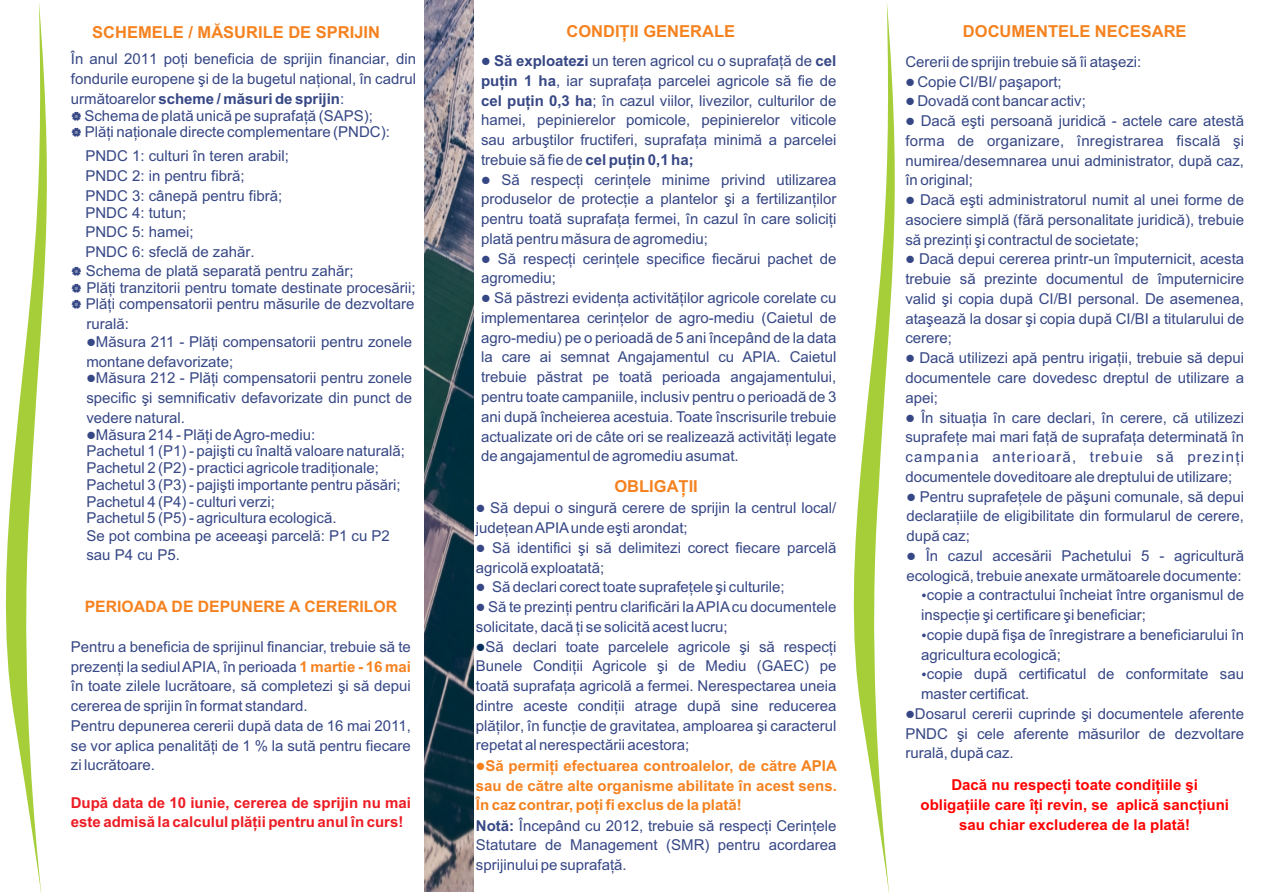
<style>
.page{position:relative;width:1263px;height:893px;background:#fff}
.page>*{position:absolute;margin:0;border:0;box-sizing:border-box;transform-origin:0 0}
.t1{font:700 16.5px "Arial";color:#f5821f}
.t2{font:700 15.75px "Arial";color:#f5821f}
.t3{font:15px/19.8px "Arial";color:#364785;text-align:justify}
.t4{font:700 15px/19.8px "Arial";color:#f5821f;text-align:justify}
.t5{font:700 15px/19.8px "Arial";color:#f00;text-align:center}
.t6{font:700 15px/19.8px "Arial";color:#ed1c24}
.t7{font:12.75px "Wingdings";color:#08305e}
.s1{font-weight:700}
.s2{font-weight:700;color:#f5821f}
</style>
<div class="page">
<svg style="left:5px;top:2px;width:42px;height:891px"></svg>
<svg style="left:853px;top:2px;width:42px;height:891px"></svg>
<img style="left:425px;top:0;width:48px;height:892px">
<p class="t1" style="left:92px;top:26px;width:289px">SCHEMELE / MĂSURILE DE SPRIJIN</p>
<p class="t1" style="left:566px;top:25px;width:170px">CONDIŢII GENERALE</p>
<p class="t3" style="left:481px;top:52px;width:357px">● <span class="s1">Să exploatezi</span> un teren agricol cu o suprafaţă de <span class="s1">cel puţin 1 ha</span>, iar suprafaţa parcelei agricole să fie de <span class="s1">cel puţin 0,3 ha</span>; în cazul viilor, livezilor, culturilor de hamei, pepinierelor pomicole, pepinierelor viticole sau arbuştilor fructiferi, suprafaţa minimă a parcelei trebuie să fie de <span class="s1">cel puţin 0,1 ha;</span></p>
<p class="t3" style="left:481px;top:171px;width:357px">● Să respecţi cerinţele minime privind utilizarea produselor de protecţie a plantelor şi a fertilizanţilor pentru toată suprafaţa fermei, în cazul în care soliciţi plată pentru măsura de agromediu;</p>
<p class="t3" style="left:481px;top:250px;width:357px">● Să respecţi cerinţele specifice fiecărui pachet de agromediu;</p>
<p class="t3" style="left:481px;top:289px;width:357px">● Să păstrezi evidenţa activităţilor agricole corelate cu implementarea cerinţelor de agro-mediu (Caietul de agro-mediu) pe o perioadă de 5 ani începând de la data la care ai semnat Angajamentul cu APIA. Caietul trebuie păstrat pe toată perioada angajamentului, pentru toate campaniile, inclusiv pentru o perioadă de 3 ani după încheierea acestuia. Toate înscrisurile trebuie actualizate ori de câte ori se realizează activităţi legate de angajamentul de agromediu asumat.</p>
<p class="t3" style="left:476px;top:499px;width:362px">● Să depui o singură cerere de sprijin la centrul local/ judeţean APIAunde eşti arondat;</p>
<p class="t3" style="left:476px;top:539px;width:362px">● Să identifici şi să delimitezi corect fiecare parcelă agricolă exploatată;</p>
<p class="t3" style="left:476px;top:579px;width:310px">● Să declari corect toate suprafeţele şi culturile;</p>
<p class="t3" style="left:476px;top:598px;width:362px">● Să te prezinţi pentru clarificări la APIAcu documentele solicitate, dacă ţi se solicită acest lucru;</p>
<p class="t3" style="left:476px;top:638px;width:362px;text-indent:10px">Să declari toate parcelele agricole şi să respecţi Bunele Condiţii Agricole şi de Mediu (GAEC) pe toată suprafaţa agricolă a fermei. Nerespectarea uneia dintre aceste condiţii atrage după sine reducerea plăţilor, în funcţie de gravitatea, amploarea şi caracterul repetat al nerespectării acestora;</p>
<p class="t3" style="left:71px;top:51px;width:347px">În anul 2011 poţi beneficia de sprijin financiar, din fondurile europene şi de la bugetul naţional, în cadrul următoarelor <span class="s1">scheme / măsuri de sprijin</span>:</p>
<p class="t3" style="left:84px;top:108px;width:307px;line-height:16.8px">Schema de plată unică pe suprafaţă (SAPS);<br>Plăţi naţionale directe complementare (PNDC):</p>
<p class="t3" style="left:85px;top:147px;width:205px;text-align:left">PNDC 1: culturi în teren arabil;<br>PNDC 2: in pentru fibră;<br>PNDC 3: cânepă pentru fibră;</p>
<p class="t3" style="left:85px;top:204px;width:270px;line-height:19.4px;text-align:left">PNDC 4: tutun;<br>PNDC 5: hamei;<br>PNDC 6: sfeclă de zahăr.<br>Schema de plată separată pentru zahăr;</p>
<p class="t3" style="left:86px;top:280px;width:331px;line-height:16.8px">Plăţi tranzitorii pentru tomate destinate procesării;<br>Plăţi compensatorii pentru măsurile de dezvoltare</p>
<p class="t3" style="left:86px;top:315px;width:44px">rurală:</p>
<p class="t3" style="left:86px;top:333px;width:327px">●Măsura 211 - Plăţi compensatorii pentru zonele montane defavorizate;</p>
<p class="t3" style="left:86px;top:369px;width:327px">●Măsura 212 - Plăţi compensatorii pentru zonele specific şi semnificativ defavorizate din punct de vedere natural.</p>
<p class="t3" style="left:86px;top:427px;width:320px;line-height:16.8px;text-align:left">●Măsura 214 - Plăţi deAgro-mediu:<br>Pachetul 1 (P1) - pajişti cu înaltă valoare naturală; Pachetul 2 (P2) - practici agricole tradiţionale; Pachetul 3 (P3) - pajişti importante pentru păsări; Pachetul 4 (P4) - culturi verzi;<br>Pachetul 5 (P5) - agricultura ecologică.<br>Se pot combina pe aceeaşi parcelă: P1 cu P2</p>
<p class="t3" style="left:86px;top:546px;width:95px">sau P4 cu P5.</p>
<p class="t1" style="left:614px;top:480px;width:85px">OBLIGAŢII</p>
<p class="t2" style="left:85px;top:601px;width:314px">PERIOADA DE DEPUNERE A CERERILOR</p>
<p class="t3" style="left:71px;top:638px;width:342px">Pentru a beneficia de sprijinul financiar, trebuie să te</p>
<p class="t3" style="left:71px;top:678px;width:342px;text-align:left">în toate zilele lucrătoare, să completezi şi să depui cererea de sprijin în format standard.<br>Pentru depunerea cererii după data de 16 mai 2011, se vor aplica penalităţi de 1 % la sută pentru fiecare zi lucrătoare.</p>
<p class="t6" style="left:71px;top:794px;width:342px">După data de 10 iunie, cererea de sprijin nu mai este admisă la calculul plăţii pentru anul în curs!</p>
<p class="t7" style="left:476px;top:642px;width:11px">●</p>
<p class="t3" style="left:71px;top:658px;width:342px">prezenţi la sediul APIA, în perioada <span class="s2">1 martie - 16 mai</span></p>
<p class="t4" style="left:476px;top:757px;width:363px">●Să permiţi efectuarea controalelor, de către APIA sau de către alte organisme abilitate în acest sens.<br>În caz contrar, poţi fi exclus de la plată!</p>
<p class="t3" style="left:476px;top:817px;width:362px"><span class="s1">Notă:</span> Începând cu 2012, trebuie să respecţi Cerinţele Statutare de Management (SMR) pentru acordarea sprijinului pe suprafaţă.</p>
<p class="t1" style="left:963px;top:25px;width:225px">DOCUMENTELE NECESARE</p>
<p class="t3" style="left:905px;top:53px;width:237px">Cererii de sprijin trebuie să îi ataşezi:</p>
<p class="t3" style="left:905px;top:73px;width:158px">● Copie CI/BI/ paşaport;</p>
<p class="t3" style="left:905px;top:93px;width:182px">● Dovadă cont bancar activ;</p>
<p class="t3" style="left:905px;top:112px;width:340px">● Dacă eşti persoană juridică - actele care atestă forma de organizare, înregistrarea fiscală şi numirea/desemnarea unui administrator, după caz, în original;</p>
<p class="t3" style="left:905px;top:191px;width:340px">● Dacă eşti administratorul numit al unei forme de asociere simplă (fără personalitate juridică), trebuie să prezinţi şi contractul de societate;</p>
<p class="t3" style="left:905px;top:251px;width:340px">● Dacă depui cererea printr-un împuternicit, acesta trebuie să prezinte documentul de împuternicire valid şi copia după CI/BI personal. De asemenea, ataşează la dosar şi copia după CI/BI a titularului de cerere;</p>
<p class="t3" style="left:905px;top:349px;width:340px">● Dacă utilizezi apă pentru irigaţii, trebuie să depui documentele care dovedesc dreptul de utilizare a apei;</p>
<p class="t3" style="left:905px;top:409px;width:340px">● În situaţia în care declari, în cerere, că utilizezi suprafeţe mai mari faţă de suprafaţa determinată în campania anterioară, trebuie să prezinţi documentele doveditoare ale dreptului de utilizare;</p>
<p class="t3" style="left:906px;top:488px;width:339px">● Pentru suprafeţele de păşuni comunale, să depui declaraţiile de eligibilitate din formularul de cerere, după caz;</p>
<p class="t3" style="left:906px;top:547px;width:339px">● În cazul accesării Pachetului 5 - agricultură</p>
<p class="t3" style="left:906px;top:567px;width:337px">ecologică, trebuie anexate următoarele documente:</p>
<p class="t3" style="left:927px;top:587px;width:319px">copie a contractului încheiat între organismul de</p>
<p class="t3" style="left:921px;top:606px;width:227px">inspecţie şi certificare şi beneficiar;</p>
<p class="t3" style="left:927px;top:626px;width:319px">copie după fişa de înregistrare a beneficiarului în</p>
<p class="t3" style="left:921px;top:646px;width:142px">agricultura ecologică;</p>
<p class="t3" style="left:927px;top:666px;width:319px">copie după certificatul de conformitate sau</p>
<p class="t3" style="left:921px;top:685px;width:110px">master certificat.</p>
<p class="t3" style="left:905px;top:705px;width:340px">●Dosarul cererii cuprinde şi documentele aferente PNDC şi cele aferente măsurilor de dezvoltare rurală, după caz.</p>
<p class="t5" style="left:920px;top:777px;width:310px">Dacă nu respecţi toate condiţiile şi obligaţiile care îţi revin, se aplică sancţiuni sau chiar excluderea de la plată!</p>
</div>
